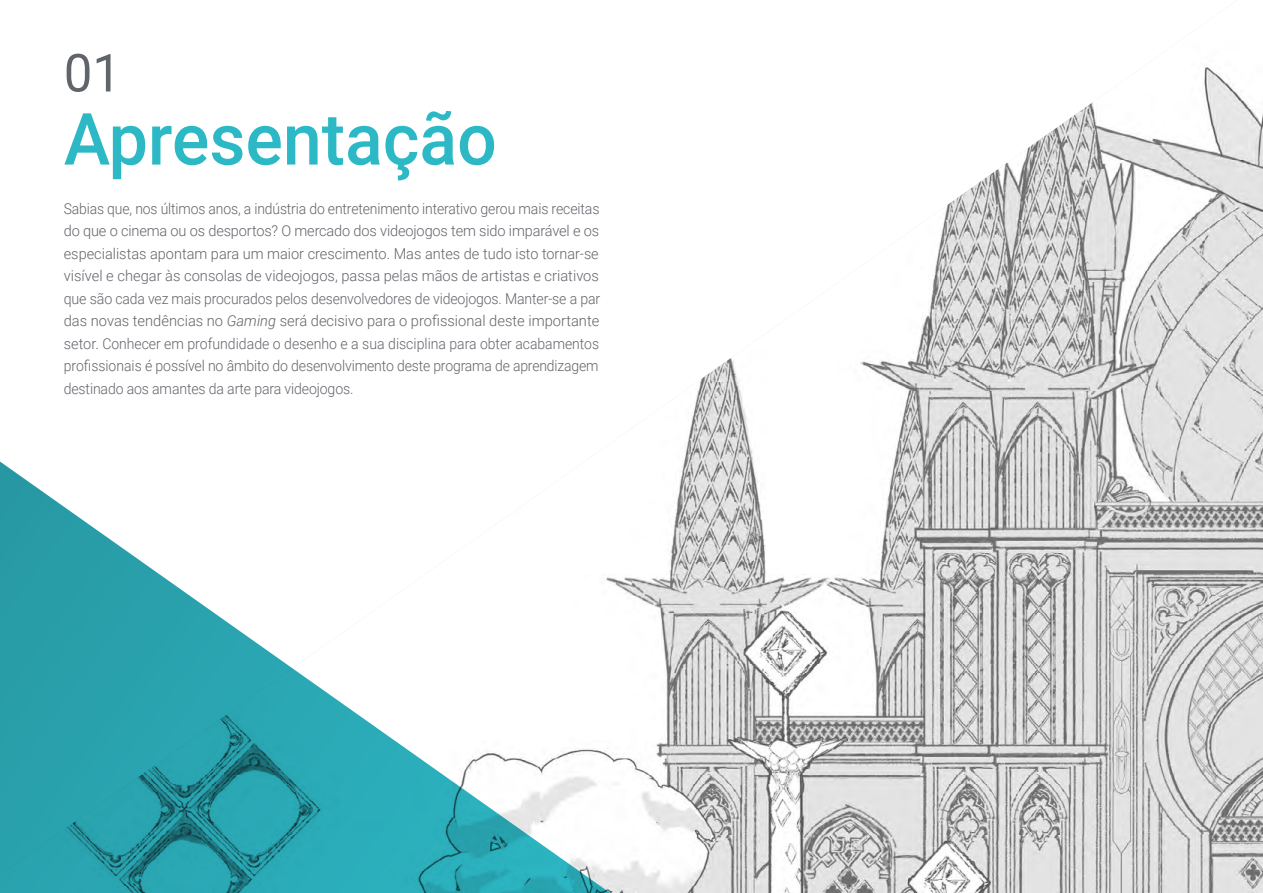
<style>
.page{position:relative;width:1263px;height:893px;background:#fff}
.page>*{position:absolute;margin:0;border:0;box-sizing:border-box;transform-origin:0 0}
.t1{font:500 72px "Roboto";color:#2db8c5}
.t2{font:52.5px "Roboto";color:#61646a}
.t3{font:300 15px/22.5px "Roboto";letter-spacing:-.01em;color:#61646a;text-align:justify;scale:.93 1}
.s1{font-style:italic}
</style>
<div class="page">
<img style="left:640px;top:66px;width:623px;height:827px">
<svg style="left:0;top:461px;width:640px;height:432px"></svg>
<h2 class="t2" style="left:64px;top:36px;width:59px">01</h2>
<h1 class="t1" style="left:64px;top:89px;width:435px">Apresentação</h1>
<p class="t3" style="left:64px;top:197px;width:578px">Sabias que, nos últimos anos, a indústria do entretenimento interativo gerou mais receitas do que o cinema ou os desportos? O mercado dos videojogos tem sido imparável e os especialistas apontam para um maior crescimento. Mas antes de tudo isto tornar-se visível e chegar às consolas de videojogos, passa pelas mãos de artistas e criativos que são cada vez mais procurados pelos desenvolvedores de videojogos. Manter-se a par das novas tendências no <span class="s1">Gaming</span> será decisivo para o profissional deste importante setor. Conhecer em profundidade o desenho e a sua disciplina para obter acabamentos profissionais é possível no âmbito do desenvolvimento deste programa de aprendizagem destinado aos amantes da arte para videojogos.</p>
</div>
